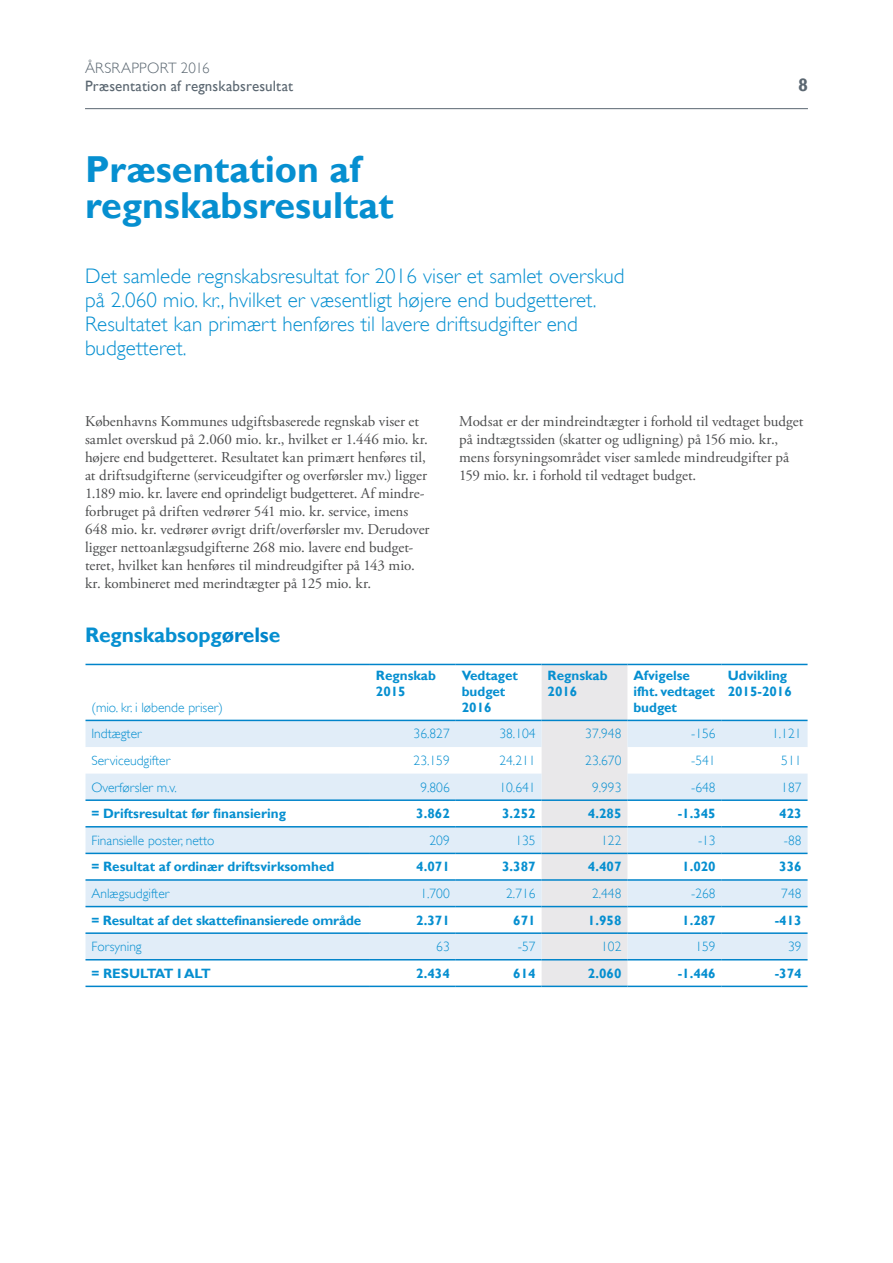
<style>
.page{position:relative;width:893px;height:1263px;background:#fff}
.page>*{position:absolute;margin:0;border:0;box-sizing:border-box;transform-origin:0 0}
.t1{font:700 37.5px/36px "Gill Sans";color:#068fd0}
.t2{font:300 21px/24px "Gill Sans";letter-spacing:.005em;color:#068fd0}
.t3{font:700 21px "Gill Sans";letter-spacing:-.005em;color:#068fd0}
.t4{font:700 18px "Gill Sans";color:#5b6771}
.t5{font:15px/18px "Adobe Garamond Pro";letter-spacing:-.005em;color:#4b4c4d}
.t6{font:15px "Gill Sans";letter-spacing:.01em;color:#5b6771}
.t7{font:300 15px "Gill Sans";letter-spacing:.015em;color:#5b6771}
.t8{font:700 13.5px/16.2px "Gill Sans";color:#068fd0}
.t9{font:300 13.5px "Gill Sans";color:#068fd0}
.s1{color:#0084ca}
</style>
<div class="page">
<div style="left:542px;top:665px;width:85px;height:320px;background:#e9e8ea"></div>
<svg style="left:86px;top:721px;width:721px;height:238px;fill:#e9edf8"></svg>
<hr style="left:85px;top:664px;width:285px;height:1px;background:#0084ca">
<hr style="left:370px;top:664px;width:86px;height:1px;background:#0084ca">
<hr style="left:456px;top:664px;width:86px;height:1px;background:#0084ca">
<hr style="left:542px;top:664px;width:85px;height:1px;background:#0084ca">
<hr style="left:627px;top:664px;width:95px;height:1px;background:#0084ca">
<hr style="left:722px;top:664px;width:85px;height:1px;background:#0084ca">
<hr style="left:85px;top:985px;width:285px;height:2px;background:#0084ca">
<hr style="left:370px;top:985px;width:86px;height:2px;background:#0084ca">
<hr style="left:456px;top:985px;width:86px;height:2px;background:#0084ca">
<hr style="left:542px;top:985px;width:85px;height:2px;background:#0084ca">
<hr style="left:627px;top:985px;width:95px;height:2px;background:#0084ca">
<hr style="left:722px;top:985px;width:85px;height:2px;background:#0084ca">
<hr style="left:85px;top:932px;width:285px;height:2px;background:#0084ca">
<hr style="left:370px;top:932px;width:86px;height:2px;background:#0084ca">
<hr style="left:456px;top:932px;width:86px;height:2px;background:#0084ca">
<hr style="left:542px;top:932px;width:85px;height:2px;background:#0084ca">
<hr style="left:627px;top:932px;width:95px;height:2px;background:#0084ca">
<hr style="left:722px;top:932px;width:85px;height:2px;background:#0084ca">
<hr style="left:85px;top:959px;width:285px;height:1px;background:#0084ca">
<hr style="left:370px;top:959px;width:86px;height:1px;background:#0084ca">
<hr style="left:456px;top:959px;width:86px;height:1px;background:#0084ca">
<hr style="left:542px;top:959px;width:85px;height:1px;background:#0084ca">
<hr style="left:627px;top:959px;width:95px;height:1px;background:#0084ca">
<hr style="left:722px;top:959px;width:85px;height:1px;background:#0084ca">
<hr style="left:85px;top:879px;width:285px;height:2px;background:#0084ca">
<hr style="left:370px;top:879px;width:86px;height:2px;background:#0084ca">
<hr style="left:456px;top:879px;width:86px;height:2px;background:#0084ca">
<hr style="left:542px;top:879px;width:85px;height:2px;background:#0084ca">
<hr style="left:627px;top:879px;width:95px;height:2px;background:#0084ca">
<hr style="left:722px;top:879px;width:85px;height:2px;background:#0084ca">
<hr style="left:85px;top:906px;width:285px;height:1px;background:#0084ca">
<hr style="left:370px;top:906px;width:86px;height:1px;background:#0084ca">
<hr style="left:456px;top:906px;width:86px;height:1px;background:#0084ca">
<hr style="left:542px;top:906px;width:85px;height:1px;background:#0084ca">
<hr style="left:627px;top:906px;width:95px;height:1px;background:#0084ca">
<hr style="left:722px;top:906px;width:85px;height:1px;background:#0084ca">
<hr style="left:85px;top:826px;width:285px;height:1px;background:#0084ca">
<hr style="left:370px;top:826px;width:86px;height:1px;background:#0084ca">
<hr style="left:456px;top:826px;width:86px;height:1px;background:#0084ca">
<hr style="left:542px;top:826px;width:85px;height:1px;background:#0084ca">
<hr style="left:627px;top:826px;width:95px;height:1px;background:#0084ca">
<hr style="left:722px;top:826px;width:85px;height:1px;background:#0084ca">
<hr style="left:85px;top:853px;width:285px;height:1px;background:#0084ca">
<hr style="left:370px;top:853px;width:86px;height:1px;background:#0084ca">
<hr style="left:456px;top:853px;width:86px;height:1px;background:#0084ca">
<hr style="left:542px;top:853px;width:85px;height:1px;background:#0084ca">
<hr style="left:627px;top:853px;width:95px;height:1px;background:#0084ca">
<hr style="left:722px;top:853px;width:85px;height:1px;background:#0084ca">
<hr style="left:85px;top:799px;width:285px;height:2px;background:#0084ca">
<hr style="left:370px;top:799px;width:86px;height:2px;background:#0084ca">
<hr style="left:456px;top:799px;width:86px;height:2px;background:#0084ca">
<hr style="left:542px;top:799px;width:85px;height:2px;background:#0084ca">
<hr style="left:627px;top:799px;width:95px;height:2px;background:#0084ca">
<hr style="left:722px;top:799px;width:85px;height:2px;background:#0084ca">
<hr style="left:85px;top:720px;width:285px;height:1px;background:#0084ca">
<hr style="left:370px;top:720px;width:86px;height:1px;background:#0084ca">
<hr style="left:456px;top:720px;width:86px;height:1px;background:#0084ca">
<hr style="left:542px;top:720px;width:85px;height:1px;background:#0084ca">
<hr style="left:627px;top:720px;width:95px;height:1px;background:#0084ca">
<hr style="left:722px;top:720px;width:85px;height:1px;background:#0084ca">
<hr style="left:85px;top:108px;width:723px;height:1px;background:#5b6771">
<p class="t7" style="left:85px;top:62px;width:126px">ÅRSRAPPORT 2016</p>
<p class="t6" style="left:85px;top:80px;width:210px">Præsentation af regnskabsresultat</p>
<h1 class="t1" style="left:85px;top:153px;width:310px">Præsentation af regnskabsresultat</h1>
<h2 class="t2" style="left:85px;top:266px;width:541px">Det samlede regnskabsresultat for 2016 viser et samlet overskud på 2.060 mio. kr., hvilket er væsentligt højere end budgetteret.<br>Resultatet kan primært henføres til lavere driftsudgifter end budgetteret.</h2>
<p class="t4" style="left:798px;top:76px;width:11px">8</p>
<p class="t5" style="left:85px;top:413px;width:346px">Københavns Kommunes udgiftsbaserede regnskab viser et samlet overskud på 2.060 mio. kr., hvilket er 1.446 mio. kr. højere end budgetteret. Resultatet kan primært henføres til, at driftsudgifterne (serviceudgifter og overførsler mv.) ligger 1.189 mio. kr. lavere end oprindeligt budgetteret. Af mindre&shy;forbruget på driften vedrører 541 mio. kr. service, imens 648 mio. kr. vedrører øvrigt drift/overførsler mv. Derudover ligger nettoanlægsudgifterne 268 mio. lavere end budget&shy;teret, hvilket kan henføres til mindreudgifter på 143 mio. kr. kombineret med merindtægter på 125 mio. kr.</p>
<p class="t5" style="left:459px;top:413px;width:346px">Modsat er der mindreindtægter i forhold til vedtaget budget på indtægtssiden (skatter og udligning) på 156 mio. kr., mens forsyningsområdet viser samlede mindreudgifter på 159 mio. kr. i forhold til vedtaget budget.</p>
<h2 class="t3" style="left:85px;top:625px;width:197px">Regnskabsopg<span class="s1">ørels</span>e</h2>
<p class="t9" style="left:91px;top:702px;width:133px">(mio. kr. i løbende priser)</p>
<p class="t8" style="left:376px;top:667px;width:62px">Regnskab<br>2015</p>
<p class="t8" style="left:462px;top:667px;width:58px">Vedtaget budget<br>2016</p>
<p class="t8" style="left:548px;top:667px;width:62px">Regnskab<br>2016</p>
<p class="t8" style="left:633px;top:667px;width:83px">Afvigelse ifht. vedtaget budget</p>
<p class="t8" style="left:728px;top:667px;width:66px">Udvikling<br>2015-2016</p>
<p class="t9" style="left:91px;top:728px;width:52px">Indtægter</p>
<p class="t9" style="left:414px;top:728px;width:38px">36.827</p>
<p class="t9" style="left:499px;top:728px;width:38px">38.104</p>
<p class="t9" style="left:585px;top:728px;width:38px">37.948</p>
<p class="t9" style="left:691px;top:728px;width:26px">-156</p>
<p class="t9" style="left:772px;top:728px;width:31px">1.121</p>
<p class="t9" style="left:91px;top:755px;width:80px">Serviceudgifter</p>
<p class="t9" style="left:414px;top:755px;width:38px">23.159</p>
<p class="t9" style="left:499px;top:755px;width:38px">24.211</p>
<p class="t9" style="left:585px;top:755px;width:38px">23.670</p>
<p class="t9" style="left:691px;top:755px;width:26px">-541</p>
<p class="t9" style="left:781px;top:755px;width:22px">511</p>
<p class="t9" style="left:91px;top:781px;width:87px">Overførsler m.v.</p>
<p class="t9" style="left:420px;top:781px;width:31px">9.806</p>
<p class="t9" style="left:499px;top:781px;width:38px">10.641</p>
<p class="t9" style="left:592px;top:781px;width:31px">9.993</p>
<p class="t9" style="left:691px;top:781px;width:26px">-648</p>
<p class="t9" style="left:781px;top:781px;width:22px">187</p>
<p class="t8" style="left:91px;top:805px;width:196px">= Driftsresultat før finansiering</p>
<p class="t8" style="left:416px;top:806px;width:35px">3.862</p>
<p class="t8" style="left:502px;top:806px;width:35px">3.252</p>
<p class="t8" style="left:588px;top:806px;width:35px">4.285</p>
<p class="t8" style="left:678px;top:806px;width:39px">-1.345</p>
<p class="t8" style="left:779px;top:806px;width:24px">423</p>
<p class="t9" style="left:91px;top:835px;width:124px">Finansielle poster, netto</p>
<p class="t9" style="left:429px;top:835px;width:22px">209</p>
<p class="t9" style="left:515px;top:835px;width:22px">135</p>
<p class="t9" style="left:601px;top:835px;width:22px">122</p>
<p class="t9" style="left:698px;top:835px;width:19px">-13</p>
<p class="t9" style="left:784px;top:835px;width:19px">-88</p>
<p class="t8" style="left:91px;top:859px;width:244px">= Resultat af ordinær driftsvirksomhed</p>
<p class="t8" style="left:416px;top:859px;width:35px">4.071</p>
<p class="t8" style="left:502px;top:859px;width:35px">3.387</p>
<p class="t8" style="left:588px;top:859px;width:35px">4.407</p>
<p class="t8" style="left:682px;top:859px;width:35px">1.020</p>
<p class="t8" style="left:779px;top:859px;width:24px">336</p>
<p class="t9" style="left:91px;top:888px;width:79px">Anlægsudgifter</p>
<p class="t9" style="left:420px;top:888px;width:31px">1.700</p>
<p class="t9" style="left:506px;top:888px;width:31px">2.716</p>
<p class="t9" style="left:592px;top:888px;width:31px">2.448</p>
<p class="t9" style="left:691px;top:888px;width:26px">-268</p>
<p class="t9" style="left:781px;top:888px;width:22px">748</p>
<p class="t8" style="left:91px;top:912px;width:271px">= Resultat af det skattefinansierede område</p>
<p class="t8" style="left:416px;top:912px;width:35px">2.371</p>
<p class="t8" style="left:513px;top:912px;width:24px">671</p>
<p class="t8" style="left:588px;top:912px;width:35px">1.958</p>
<p class="t8" style="left:682px;top:912px;width:35px">1.287</p>
<p class="t8" style="left:775px;top:912px;width:28px">-413</p>
<p class="t9" style="left:91px;top:941px;width:52px">Forsyning</p>
<p class="t9" style="left:436px;top:941px;width:15px">63</p>
<p class="t9" style="left:518px;top:941px;width:19px">-57</p>
<p class="t9" style="left:601px;top:941px;width:22px">102</p>
<p class="t9" style="left:695px;top:941px;width:22px">159</p>
<p class="t9" style="left:788px;top:941px;width:15px">39</p>
<p class="t8" style="left:91px;top:965px;width:121px">= RESULTAT I ALT</p>
<p class="t8" style="left:416px;top:965px;width:35px">2.434</p>
<p class="t8" style="left:513px;top:965px;width:24px">614</p>
<p class="t8" style="left:588px;top:965px;width:35px">2.060</p>
<p class="t8" style="left:678px;top:965px;width:39px">-1.446</p>
<p class="t8" style="left:775px;top:965px;width:28px">-374</p>
</div>
